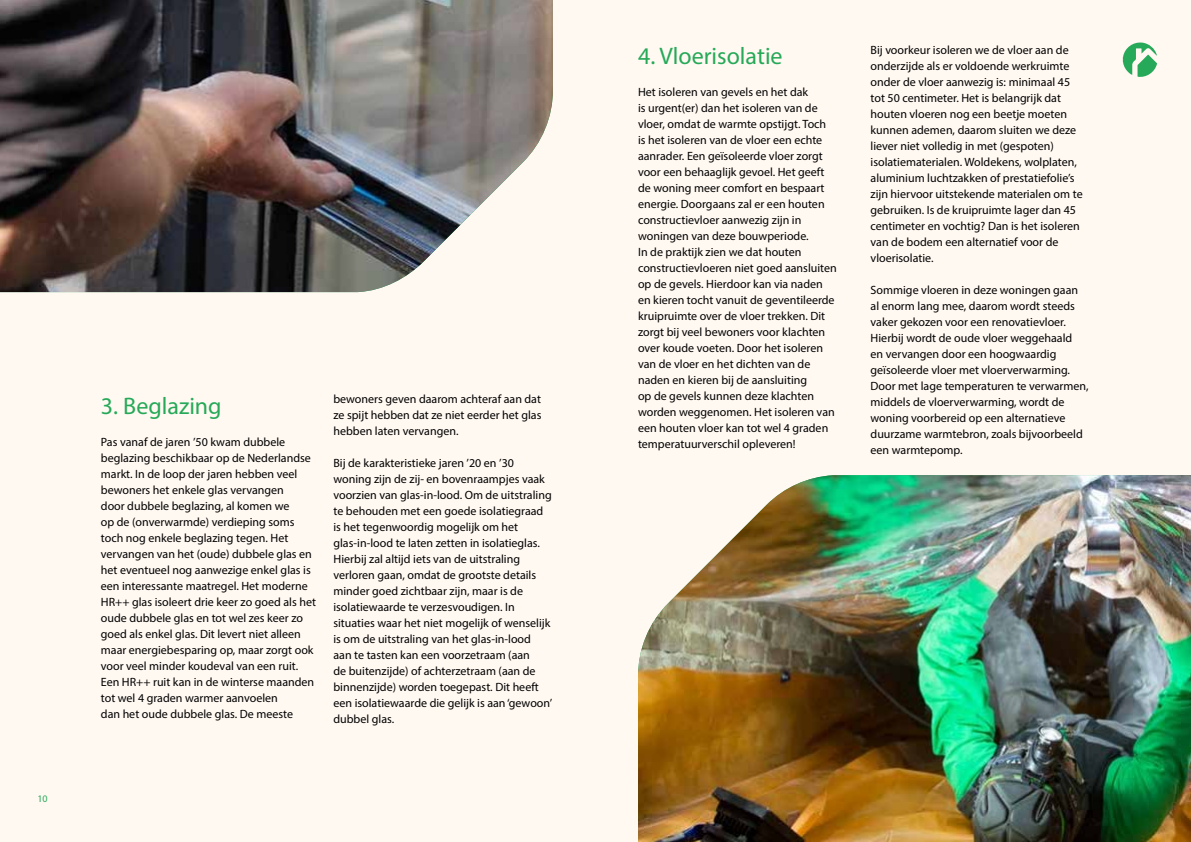
<style>
.page{position:relative;width:1191px;height:842px;background:#fff9f2}
.page>*{position:absolute;margin:0;border:0;box-sizing:border-box;transform-origin:0 0}
.t1{font:24px "Myriad Pro";color:#26a958}
.t2{font:12px/16px "Myriad Pro";color:#000}
.t3{font:10px "Myriad Pro";color:#26a958}
</style>
<div class="page">
<svg style="left:1122px;top:42px;width:35px;height:35px"></svg>
<img style="left:638px;top:475px;width:553px;height:367px">
<img style="left:0;top:0;width:553px;height:292px">
<p class="t3" style="left:38px;top:792px;width:11px">10</p>
<h1 class="t1" style="left:101px;top:391px;width:122px">3. Beglazing</h1>
<p class="t2" style="left:101px;top:433px;width:217px">Pas vanaf de jaren ’50 kwam dubbele beglazing beschikbaar op de Nederlandse markt. In de loop der jaren hebben veel bewoners het enkele glas vervangen<br>door dubbele beglazing, al komen we<br>op de (onverwarmde) verdieping soms toch nog enkele beglazing tegen. Het vervangen van het (oude) dubbele glas en het eventueel nog aanwezige enkel glas is een interessante maatregel. Het moderne HR++ glas isoleert drie keer zo goed als het oude dubbele glas en tot wel zes keer zo goed als enkel glas. Dit levert niet alleen maar energiebesparing op, maar zorgt ook voor veel minder koudeval van een ruit.<br>Een HR++ ruit kan in de winterse maanden tot wel 4 graden warmer aanvoelen<br>dan het oude dubbele glas. De meeste</p>
<p class="t2" style="left:333px;top:391px;width:209px;text-align:justify">bewoners geven daarom achteraf aan dat ze spijt hebben dat ze niet eerder het glas hebben laten vervangen.</p>
<p class="t2" style="left:333px;top:455px;width:220px">Bij de karakteristieke jaren ’20 en ’30 woning zijn de zij- en bovenraampjes vaak voorzien van glas-in-lood. Om de uitstraling te behouden met een goede isolatiegraad is het tegenwoordig mogelijk om het glas-in-lood te laten zetten in isolatieglas.<br>Hierbij zal altijd iets van de uitstraling verloren gaan, omdat de grootste details minder goed zichtbaar zijn, maar is de isolatiewaarde te verzesvoudigen. In situaties waar het niet mogelijk of wenselijk is om de uitstraling van het glas-in-lood<br>aan te tasten kan een voorzetraam (aan<br>de buitenzijde) of achterzetraam (aan de binnenzijde) worden toegepast. Dit heeft een isolatiewaarde die gelijk is aan ‘gewoon’ dubbel glas.</p>
<h1 class="t1" style="left:638px;top:41px;width:146px">4. Vloerisolatie</h1>
<p class="t2" style="left:638px;top:83px;width:200px">Het isoleren van gevels en het dak<br>is urgent(er) dan het isoleren van de vloer, omdat de warmte opstijgt. Toch<br>is het isoleren van de vloer een echte aanrader. Een geïsoleerde vloer zorgt voor een behaaglijk gevoel. Het geeft de woning meer comfort en bespaart energie. Doorgaans zal er een houten constructievloer aanwezig zijn in woningen van deze bouwperiode.<br>In de praktijk zien we dat houten constructievloeren niet goed aansluiten op de gevels. Hierdoor kan via naden en kieren tocht vanuit de geventileerde kruipruimte over de vloer trekken. Dit zorgt bij veel bewoners voor klachten over koude voeten. Door het isoleren van de vloer en het dichten van de naden en kieren bij de aansluiting<br>op de gevels kunnen deze klachten worden weggenomen. Het isoleren van een houten vloer kan tot wel 4 graden temperatuurverschil opleveren!</p>
<p class="t2" style="left:870px;top:42px;width:214px">Bij voorkeur isoleren we de vloer aan de onderzijde als er voldoende werkruimte onder de vloer aanwezig is: minimaal 45 tot 50 centimeter. Het is belangrijk dat houten vloeren nog een beetje moeten kunnen ademen, daarom sluiten we deze liever niet volledig in met (gespoten) isolatiematerialen. Woldekens, wolplaten, aluminium luchtzakken of prestatiefolie’s zijn hiervoor uitstekende materialen om te gebruiken. Is de kruipruimte lager dan 45 centimeter en vochtig? Dan is het isoleren van de bodem een alternatief voor de vloerisolatie.</p>
<p class="t2" style="left:870px;top:282px;width:220px">Sommige vloeren in deze woningen gaan al enorm lang mee, daarom wordt steeds vaker gekozen voor een renovatievloer.<br>Hierbij wordt de oude vloer weggehaald<br>en vervangen door een hoogwaardig geïsoleerde vloer met vloerverwarming.<br>Door met lage temperaturen te verwarmen, middels de vloerverwarming, wordt de woning voorbereid op een alternatieve duurzame warmtebron, zoals bijvoorbeeld een warmtepomp.</p>
</div>
